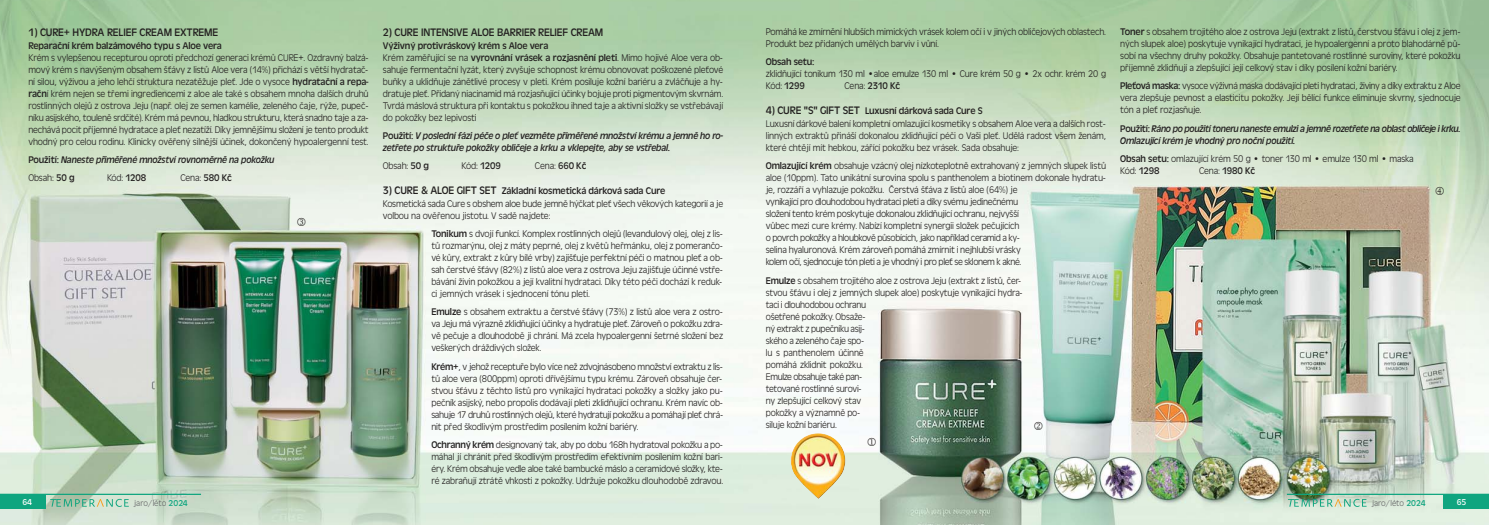
<style>
.page{position:relative;width:1489px;height:525px;background:#fff}
.page>*{position:absolute;margin:0;border:0;box-sizing:border-box;transform-origin:0 0}
.t1{font:11.25px "Antique Oli TCE";letter-spacing:-.015em;color:#221f1f}
.t2{font:10px/12px "Antique Oli TCE Ligh";letter-spacing:-.015em;color:#221f1f;text-align:justify}
.t3{font:italic 10px/12px "Antique Oli TCE";letter-spacing:-.015em;color:#221f1f}
.t4{font:10px "Antique Oli TCE";letter-spacing:-.015em;color:#221f1f}
.t5{font:8.75px "Antique Oli TCE Ligh";color:#636466}
.t6{font:8.75px "Antique Oli TCE";color:#fff}
.s1{font-family:"Antique Oli TCE"}
.s2{font-style:normal}
.s3{font-size:11.25px}
.s4{font-family:"Antique Oli TCE Ligh"}
.s5{font-family:"Antique Oli TCE";color:#0fa57f}
</style>
<div class="page">
<img style="left:0;top:0;width:1488px;height:524px">
<svg style="left:1287px;top:498px;width:79px;height:8px"></svg>
<div style="left:1443px;top:494px;width:45px;height:14px;background:#0fa57f"></div>
<hr style="left:1286px;top:493px;width:202px;height:1px;background:#0fa57f">
<svg style="left:50px;top:498px;width:79px;height:8px"></svg>
<div style="left:0;top:494px;width:45px;height:14px;background:#0fa57f"></div>
<hr style="left:0;top:493px;width:201px;height:1px;background:#0fa57f">
<img style="left:790px;top:433px;width:55px;height:65px">
<svg style="left:867px;top:437px;width:8px;height:8px"></svg>
<svg style="left:1034px;top:422px;width:8px;height:8px"></svg>
<svg style="left:297px;top:218px;width:8px;height:8px"></svg>
<svg style="left:1435px;top:187px;width:8px;height:8px"></svg>
<p class="t1" style="left:28px;top:28px;width:191px">1) CURE+ HYDRA RELIEF CREAM EXTREME</p>
<p class="t4" style="left:28px;top:42px;width:195px">Reparační krém balzámového typu s Aloe vera</p>
<p class="t2" style="left:28px;top:52px;width:342px">Krém s vylepšenou recepturou oproti předchozí generaci krémů CURE+. Ozdravný balzá&shy;mový krém s navýšeným obsahem šťávy z listů Aloe vera (14%) přichází s větší hydratač&shy;ní silou, výživou a jeho lehčí struktura nezatěžuje pleť. Jde o vysoce <span class="s1">hydratační a repa&shy;račn</span>í krém nejen se třemi ingrediencemi z aloe ale také s obsahem mnoha dalších druhů rostlinných olejů z ostrova Jeju (např. olej ze semen kamélie, zeleného čaje, rýže, pupeč&shy;níku asijského, touleně srdčité). Krém má pevnou, hladkou strukturu, která snadno taje a za&shy;nechává pocit příjemné hydratace a pleť nezatíží. Díky jemnějšímu složení je tento produkt vhodný pro celou rodinu. Klinicky ověřený silnější účinek, dokončený hypoalergenní test.</p>
<p class="t3" style="left:28px;top:154px;width:248px"><span class="s2">Použití:</span> Naneste přiměřené množství rovnoměrně na pokožku</p>
<p class="t2" style="left:28px;top:172px;width:48px">Obsah: <span class="s1">50 g</span></p>
<p class="t2" style="left:107px;top:172px;width:41px">Kód: <span class="s1">1208</span></p>
<p class="t2" style="left:180px;top:172px;width:53px">Cena: <span class="s1">580 Kč</span></p>
<p class="t1" style="left:383px;top:28px;width:222px">2) CURE INTENSIVE ALOE BARRIER RELIEF CREAM</p>
<p class="t4" style="left:383px;top:42px;width:167px">Výživný protivráskový krém s Aloe vera</p>
<p class="t2" style="left:383px;top:52px;width:342px">Krém zaměřující se na <span class="s1">vyrovnání vrásek a rozjasnění pleti</span>. Mimo hojivé Aloe vera ob&shy;sahuje fermentační lyzát, který zvyšuje schopnost krému obnovovat poškozené pleťové buňky a uklidňuje zánětlivé procesy v pleti. Krém posiluje kožní bariéru a zvláčňuje a hy&shy;dratuje pleť. Přidaný niacinamid má rozjasňující účinky bojuje proti pigmentovým skvrnám.<br>Tvrdá máslová struktura při kontaktu s pokožkou ihned taje a aktivní složky se vstřebávají do pokožky bez lepivosti</p>
<p class="t3" style="left:383px;top:130px;width:342px"><span class="s2">Použití:</span> V poslední fázi péče o pleť vezměte přiměřené množství krému a jemně ho ro&shy;zetřete po struktuře pokožky obličeje a krku a vklepejte, aby se vstřebal.</p>
<p class="t2" style="left:383px;top:160px;width:48px">Obsah: <span class="s1">50 g</span></p>
<p class="t2" style="left:461px;top:160px;width:41px">Kód: <span class="s1">1209</span></p>
<p class="t2" style="left:535px;top:160px;width:53px">Cena: <span class="s1">660 Kč</span></p>
<p class="t4" style="left:383px;top:187px;width:284px"><span class="s3">3) CURE &amp; ALOE GIFT SET</span> Základní kosmetická dárková sada Cure</p>
<p class="t2" style="left:383px;top:198px;width:342px">Kosmetická sada Cure s obshem aloe bude jemně hýčkat pleť všech věkových kategorií a je volbou na ověřenou jistotu. V sadě najdete:</p>
<p class="t2" style="left:431px;top:228px;width:293px"><span class="s1">Tonikum</span> s dvojí funkcí. Komplex rostlinných olejů (levandulový olej, olej z lis&shy;tů rozmarýnu, olej z máty peprné, olej z květů heřmánku, olej z pomerančo&shy;vé kůry, extrakt z kůry bílé vrby) zajišťuje perfektní péči o matnou pleť a ob&shy;sah čerstvé šťávy (82%) z listů aloe vera z ostrova Jeju zajišťuje účinné vstře&shy;bávání živin pokožkou a její kvalitní hydrataci. Díky této péči dochází k reduk&shy;ci jemných vrásek i sjednocení tónu pleti.</p>
<p class="t2" style="left:431px;top:306px;width:293px"><span class="s1">Emulze</span> s obsahem extraktu a čerstvé šťávy (73%) z listů aloe vera z ostro&shy;va Jeju má výrazně zklidňující účinky a hydratuje pleť. Zároveň o pokožku zdra&shy;vě pečuje a dlouhodobě ji chrání. Má zcela hypoalergenní šetrné složení bez veškerých dráždivých složek.</p>
<p class="t2" style="left:431px;top:360px;width:293px"><span class="s1">Krém+</span>, v jehož receptuře bylo více než zdvojnásobeno množství extraktu z lis&shy;tů aloe vera (800ppm) oproti dřívějšímu typu krému. Zároveň obsahuje čer&shy;stvou šťávu z těchto listů pro vynikající hydrataci pokožky a složky jako pu&shy;pečník asijský, nebo propolis dodávají pleti zklidňující ochranu. Krém navíc ob&shy;sahuje 17 druhů rostlinných olejů, které hydratují pokožku a pomáhají pleť chrá&shy;nit před škodlivým prostředím posílením kožní bariéry.</p>
<p class="t2" style="left:431px;top:439px;width:293px"><span class="s1">Ochranný krém</span> designovaný tak, aby po dobu 168h hydratoval pokožku a po&shy;máhal jí chránit před škodlivým prostředím efektivním posílením kožní bari&shy;éry. Krém obsahuje vedle aloe také bambucké máslo a ceramidové složky, kte&shy;ré zabraňují ztrátě vhkosti z pokožky. Udržuje pokožku dlouhodobě zdravou.</p>
<p class="t2" style="left:765px;top:26px;width:342px">Pomáhá ke zmírnění hlubších mimických vrásek kolem očí i v jiných obličejových oblastech.<br>Produkt bez přidaných umělých barviv i vůní.</p>
<p class="t4" style="left:765px;top:58px;width:50px">Obsah setu:</p>
<p class="t2" style="left:765px;top:68px;width:342px">zklidňující tonikum 130 ml •aloe emulze 130 ml • Cure krém 50 g • 2x ochr. krém 20 g<br>Kód: <span class="s1">1299</span></p>
<p class="t4" style="left:844px;top:82px;width:57px"><span class="s4">Cena:</span> 2310 Kč</p>
<p class="t4" style="left:765px;top:107px;width:218px"><span class="s3">4) CURE "S" GIFT SET</span> Luxusní dárková sada Cure S</p>
<p class="t2" style="left:765px;top:118px;width:342px">Luxusní dárkové balení kompletní omlazující kosmetiky s obsahem Aloe vera a dalších rost&shy;linných extraktů přináší dokonalou zklidňující péči o Vaši pleť. Udělá radost všem ženám, které chtějí mít hebkou, zářící pokožku bez vrásek. Sada obsahuje:</p>
<p class="t2" style="left:765px;top:160px;width:342px;text-align:left"><span class="s1">Omlazující krém</span> obsahuje vzácný olej nízkoteplotně extrahovaný z jemných slupek listů aloe (10ppm). Tato unikátní surovina spolu s panthenolem a biotinem dokonale hydratu&shy;je, rozzáří a vyhlazuje pokožku. Čerstvá šťáva z listů aloe (64%) je<br>vynikající pro dlouhodobou hydrataci pleti a díky svému jedinečnému<br>složení tento krém poskytuje dokonalou zklidňující ochranu, nejvyšší<br>vůbec mezi cure krémy. Nabízí kompletní synergii složek pečujících<br>o povrch pokožky a hloubkově působících, jako například ceramid a ky-<br>selina hyaluronová. Krém zároveň pomáhá zmírnit i nejhlubší vrásky<br>kolem očí, sjednocuje tón pleti a je vhodný i pro pleť se sklonem k akné.</p>
<p class="t2" style="left:765px;top:274px;width:258px;text-align:left"><span class="s1">Emulze</span> s obsahem trojitého aloe z ostrova Jeju (extrakt z listů, čer&shy;stvou šťávu i olej z jemných slupek aloe) poskytuje vynikající hydra&shy;taci i dlouhodobou ochranu<br>ošetřené pokožky. Obsaže-<br>ný extrakt z pupečníku asij-<br>ského a zeleného čaje spo-<br>lu s panthenolem účinně<br>pomáhá zklidnit pokožku.<br>Emulze obsahuje také pan-<br>tetované rostlinné surovi-<br>ny zlepšující celkový stav<br>pokožky a významně po-<br>siluje kožní bariéru.</p>
<p class="t2" style="left:1120px;top:26px;width:342px"><span class="s1">Toner</span> s obsahem trojitého aloe z ostrova Jeju (extrakt z listů, čerstvou šťávu i olej z jem&shy;ných slupek aloe) poskytuje vynikající hydrataci, je hypoalergenní a proto blahodárně pů&shy;sobí na všechny druhy pokožky. Obsahuje pantetované rostlinné suroviny, které pokožku příjemně zklidňují a zlepšující její celkový stav i díky posílení kožní bariéry.</p>
<p class="t2" style="left:1120px;top:80px;width:342px"><span class="s1">Pleťová maska:</span> vysoce výživná maska dodávající pleti hydrataci, živiny a díky extraktu z Aloe vera zlepšuje pevnost a elasticitu pokožky. Její bělící funkce eliminuje skvrny, sjednocuje tón a pleť rozjasňuje.</p>
<p class="t3" style="left:1120px;top:123px;width:342px"><span class="s2">Použití:</span> Ráno po použití toneru naneste emulzi a jemně rozetřete na oblast obličeje i krku.<br>Omlazující krém je vhodný pro noční použití.</p>
<p class="t2" style="left:1120px;top:153px;width:295px"><span class="s1">Obsah setu:</span> omlazující krém 50 g • toner 130 ml • emulze 130 ml • maska<br>Kód: <span class="s1">1298</span></p>
<p class="t4" style="left:1198px;top:167px;width:58px"><span class="s4">Cena:</span> 1980 Kč</p>
<p class="t6" style="left:23px;top:498px;width:11px">64</p>
<p class="t5" style="left:134px;top:499px;width:55px">jaro/léto <span class="s5">2024</span></p>
<p class="t5" style="left:1371px;top:499px;width:55px">jaro/léto <span class="s5">2024</span></p>
<p class="t6" style="left:1456px;top:498px;width:11px">65</p>
</div>
